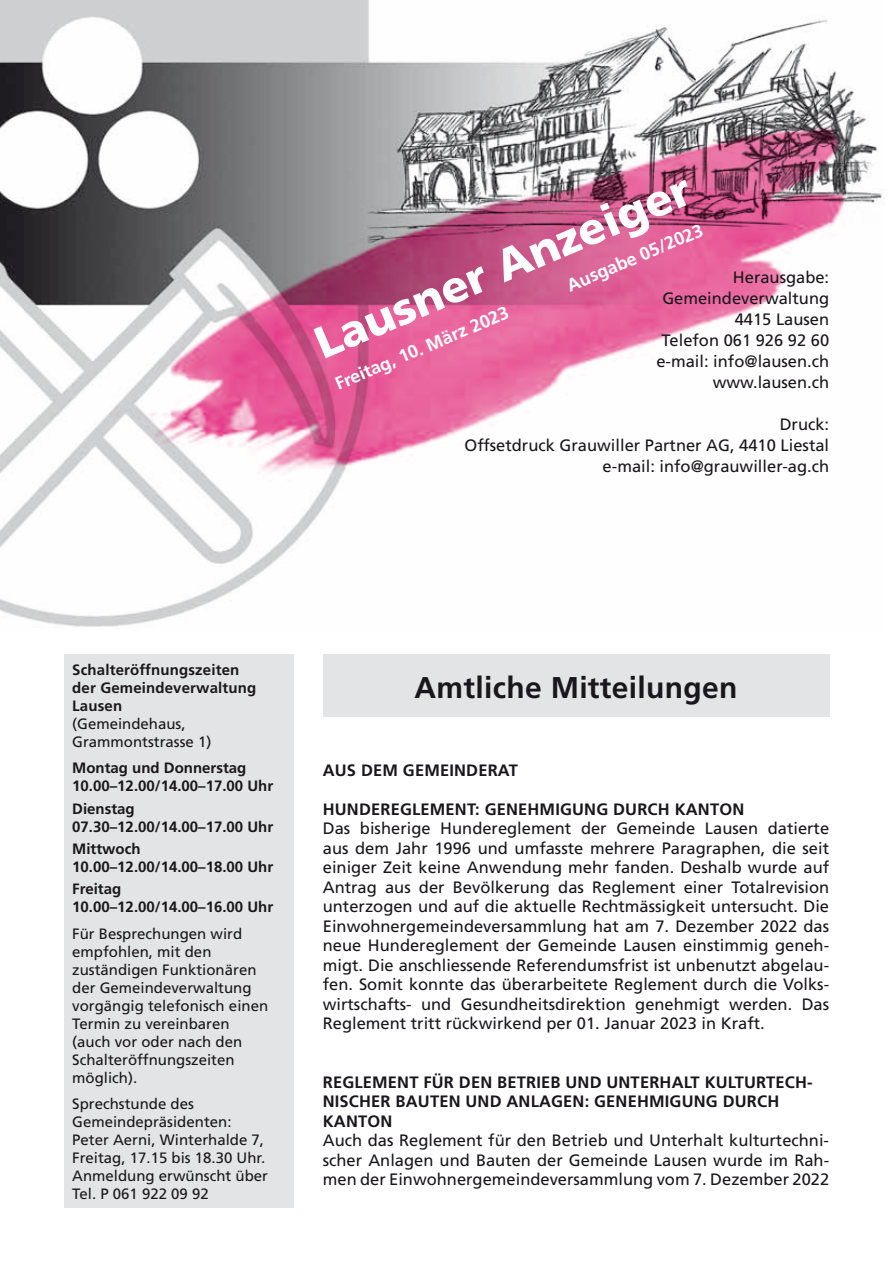
<style>
.page{position:relative;width:893px;height:1263px;background:#fff}
.page>*{position:absolute;margin:0;border:0;box-sizing:border-box;transform-origin:0 0}
.t1{font:900 45px "Frutiger";color:#fff}
.t2{font:700 30px "Frutiger";letter-spacing:.01em;color:#1a171c}
.t3{font:700 18px "Frutiger";color:#fff}
.t4{font:16.5px/19.5px "Frutiger";color:#1a171c;text-align:right}
.t5{font:700 16.5px/19.5px "Frutiger";letter-spacing:.01em;color:#1a171c}
.t6{font:15px/18px "Frutiger";color:#1a171c}
.t7{font:700 15px/18px "Frutiger";color:#1a171c}
</style>
<div class="page">
<img style="left:0;top:0;width:885px;height:627px">
<div style="left:323px;top:655px;width:506px;height:62px;background:#e3e4e5"></div>
<div style="left:64px;top:655px;width:229px;height:553px;background:#e3e4e5"></div>
<h1 class="t1" style="left:306px;top:320px;width:405px;rotate:-23deg">Lausner Anzeiger</h1>
<p class="t3" style="left:564px;top:276px;width:148px;rotate:-23deg">Ausgabe 05/2023</p>
<p class="t4" style="left:656px;top:266px;width:174px;line-height:21px">Herausgabe:<br>Gemeindeverwaltung<br>4415 Lausen<br>Telefon 061 926 92 60 e-mail: info@lausen.ch www.lausen.ch</p>
<p class="t4" style="left:464px;top:413px;width:366px;line-height:21px">Druck:<br>Offsetdruck Grauwiller Partner AG, 4410 Liestal e-mail: info@grauwiller-ag.ch</p>
<p class="t3" style="left:332px;top:375px;width:188px;rotate:-23deg">Freitag, 10. März 2023</p>
<p class="t7" style="left:72px;top:660px;width:186px">Schalteröffnungszeiten der Gemeindeverwaltung<br>Lausen</p>
<p class="t6" style="left:72px;top:714px;width:141px">(Gemeindehaus,<br>Grammontstrasse 1)</p>
<p class="t7" style="left:72px;top:759px;width:202px">Montag und Donnerstag<br>10.00–12.00/14.00–17.00 Uhr</p>
<p class="t7" style="left:72px;top:799px;width:202px">Dienstag<br>07.30–12.00/14.00–17.00 Uhr</p>
<p class="t7" style="left:72px;top:839px;width:202px">Mittwoch<br>10.00–12.00/14.00–18.00 Uhr</p>
<p class="t7" style="left:72px;top:880px;width:202px">Freitag<br>10.00–12.00/14.00–16.00 Uhr</p>
<p class="t6" style="left:72px;top:924px;width:197px">Für Besprechungen wird empfohlen, mit den zuständigen Funktionären der Gemeindeverwaltung vorgängig telefonisch einen<br>Termin zu vereinbaren (auch vor oder nach den<br>Schalteröffnungszeiten möglich).</p>
<p class="t6" style="left:72px;top:1095px;width:197px">Sprechstunde des<br>Gemeindepräsidenten:<br>Peter Aerni, Winterhalde 7,<br>Freitag, 17.15 bis 18.30 Uhr.<br>Anmeldung erwünscht über<br>Tel. P 061 922 09 92</p>
<h2 class="t2" style="left:415px;top:669px;width:324px">Amtliche Mitteilungen</h2>
<p class="t5" style="left:323px;top:760px;width:197px">AUS DEM GEMEINDERAT</p>
<p class="t5" style="left:323px;top:799px;width:423px">HUNDEREGLEMENT: GENEHMIGUNG DURCH KANTON</p>
<p class="t4" style="left:323px;top:818px;width:508px;text-align:justify">Das bisherige Hundereglement der Gemeinde Lausen datierte aus dem Jahr 1996 und umfasste mehrere Paragraphen, die seit einiger Zeit keine Anwendung mehr fanden. Deshalb wurde auf Antrag aus der Bevölkerung das Reglement einer Totalrevision unterzogen und auf die aktuelle Rechtmässigkeit untersucht. Die Einwohnergemeindeversammlung hat am 7. Dezember 2022 das neue Hundereglement der Gemeinde Lausen einstimmig geneh&shy;migt. Die anschliessende Referendumsfrist ist unbenutzt abgelau&shy;fen. Somit konnte das überarbeitete Reglement durch die Volks&shy;wirtschafts- und Gesundheitsdirektion genehmigt werden. Das Reglement tritt rückwirkend per 01. Januar 2023 in Kraft.</p>
<p class="t5" style="left:323px;top:1072px;width:491px">REGLEMENT FÜR DEN BETRIEB UND UNTERHALT KULTURTECH-<br>NISCHER BAUTEN UND ANLAGEN: GENEHMIGUNG DURCH<br>KANTON</p>
<p class="t4" style="left:323px;top:1130px;width:508px;text-align:justify">Auch das Reglement für den Betrieb und Unterhalt kulturtechni&shy;scher Anlagen und Bauten der Gemeinde Lausen wurde im Rah&shy;men der Einwohnergemeindeversammlung vom 7. Dezember 2022</p>
</div>
